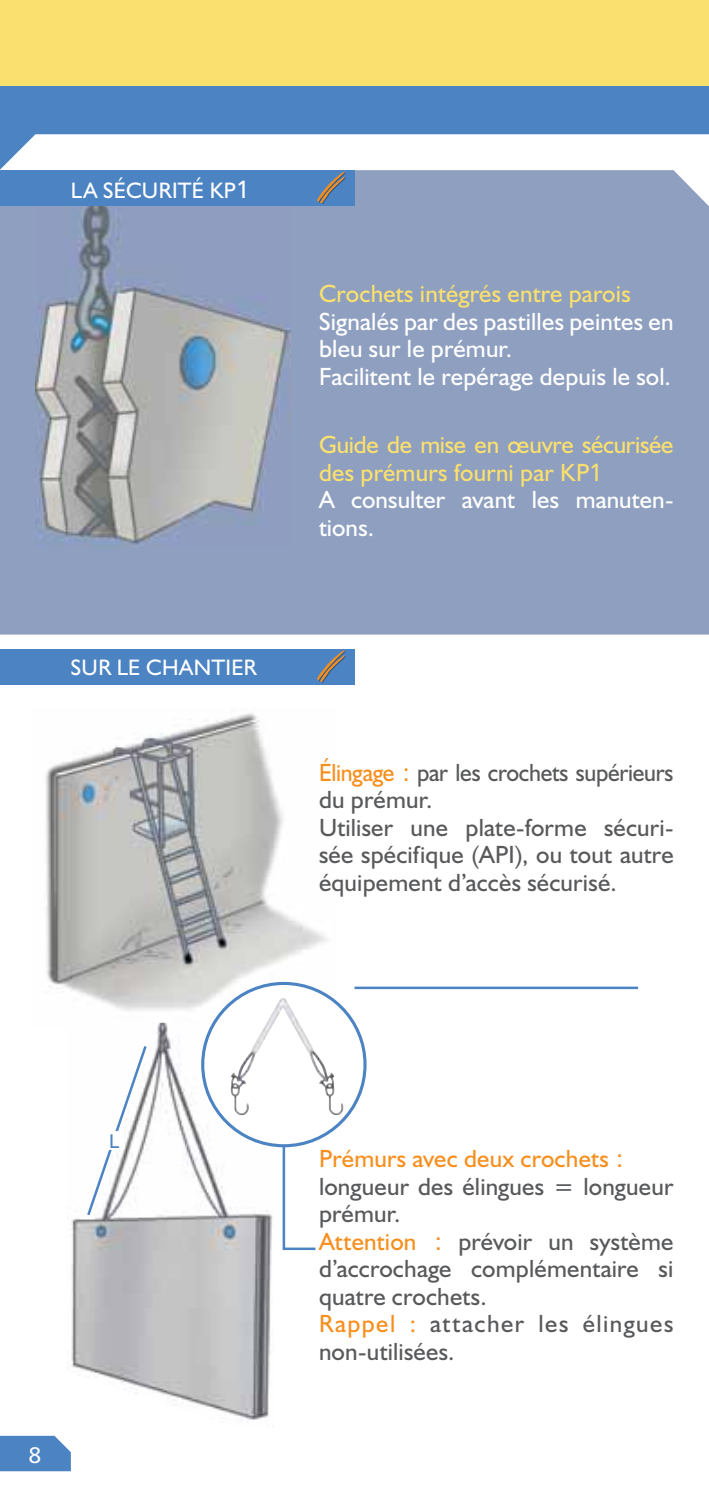
<style>
.page{position:relative;width:709px;height:1489px;background:#fff}
.page>*{position:absolute;margin:0;border:0;box-sizing:border-box;transform-origin:0 0}
.t1{font:25px/27.5px "Humanist 521 BT";letter-spacing:.005em;color:#58595b}
.t2{font:25px/27.5px "Humanist 521 BT";letter-spacing:.005em;color:#58595b;scale:.95 1}
.t3{font:25px/27.5px "Humanist 521 BT";letter-spacing:.005em;color:#fae06e}
.t4{font:25px/27.5px "Humanist 521 BT";letter-spacing:.01em;color:#fff}
.t5{font:22.5px "Humanist 521 BT";letter-spacing:.015em;color:#fff}
.t6{font:22.5px "Humanist 777 BT Roman B";color:#fff}
.t7{font:20px "Humanist 521 BT";color:#4c83c3}
.s1{font-family:"Humanist 777 BT Roman B";font-size:25px}
.s2{font-family:"Humanist 777 BT Roman B"}
.s3{color:#fff}
.s4{color:#f78f1e}
.s5{font-family:"Humanist 777 BT Roman B";color:#f78f1e}
</style>
<div class="page">
<svg style="left:0;top:1435px;width:71px;height:35px;background:#5a8cc7"></svg>
<svg style="left:0;top:85px;width:709px;height:85px;fill:#4c83c3"></svg>
<div style="left:0;top:0;width:709px;height:85px;background:#fae06e"></div>
<div style="left:0;top:170px;width:709px;height:464px;background:#8e9fbf"></div>
<img style="left:35px;top:206px;width:255px;height:341px">
<div style="left:0;top:170px;width:354px;height:36px;background:#4c83c3"></div>
<svg style="left:317px;top:171px;width:29px;height:33px"></svg>
<img style="left:45px;top:713px;width:292px;height:309px">
<img style="left:67px;top:1022px;width:207px;height:399px">
<div style="left:0;top:648px;width:354px;height:36px;background:#4c83c3"></div>
<svg style="left:317px;top:650px;width:29px;height:32px"></svg>
<hr style="left:354px;top:986px;width:284px;height:3px;background:#4c83c3">
<svg style="left:281px;top:1138px;width:37px;height:113px"></svg>
<div style="left:203px;top:983px;width:162px;height:162px;background:#fff;border-radius:50%"></div>
<img style="left:255px;top:999px;width:26px;height:45px">
<div style="left:201px;top:981px;width:165px;height:166px;border:3px solid #4c83c3;border-radius:50%"></div>
<svg style="left:85px;top:1043px;width:64px;height:174px"></svg>
<div style="left:105px;top:1130px;width:19px;height:19px;background:#fff"></div>
<p class="t5" style="left:71px;top:176px;width:181px">LA SÉCURITÉ KP<span class="s1">1</span></p>
<p class="t5" style="left:71px;top:653px;width:187px">SUR LE CHANTIER</p>
<p class="t3" style="left:319px;top:279px;width:313px">Crochets intégrés entre parois</p>
<p class="t4" style="left:319px;top:307px;width:356px">Signalés par des pastilles peintes en bleu sur le prémur.<br>Facilitent le repérage depuis le sol.</p>
<p class="t3" style="left:319px;top:430px;width:356px">Guide de mise en œuvre sécurisée des prémurs fourni par KP<span class="s2">1<br></span><span class="s3">A consulter avant les manuten&shy;tions.</span></p>
<p class="t2" style="left:319px;top:757px;width:375px"><span class="s4">Élingage</span> <span class="s5">:</span> par les crochets supérieurs du prémur.<br>Utiliser une plate-forme sécuri&shy;sée spécifique (API), ou tout autre équipement d’accès sécurisé.</p>
<p class="t7" style="left:109px;top:1128px;width:12px">L</p>
<p class="t6" style="left:28px;top:1440px;width:14px">8</p>
<p class="t1" style="left:319px;top:1144px;width:356px"><span class="s4">Prémurs avec deux crochets</span> <span class="s5">: </span>longueur des élingues = longueur prémur.<br><span class="s4">Attention</span> <span class="s5">:</span> prévoir un système d’accrochage complémentaire si quatre crochets.<br><span class="s4">Rappel :</span> attacher les élingues non-utilisées.</p>
</div>
